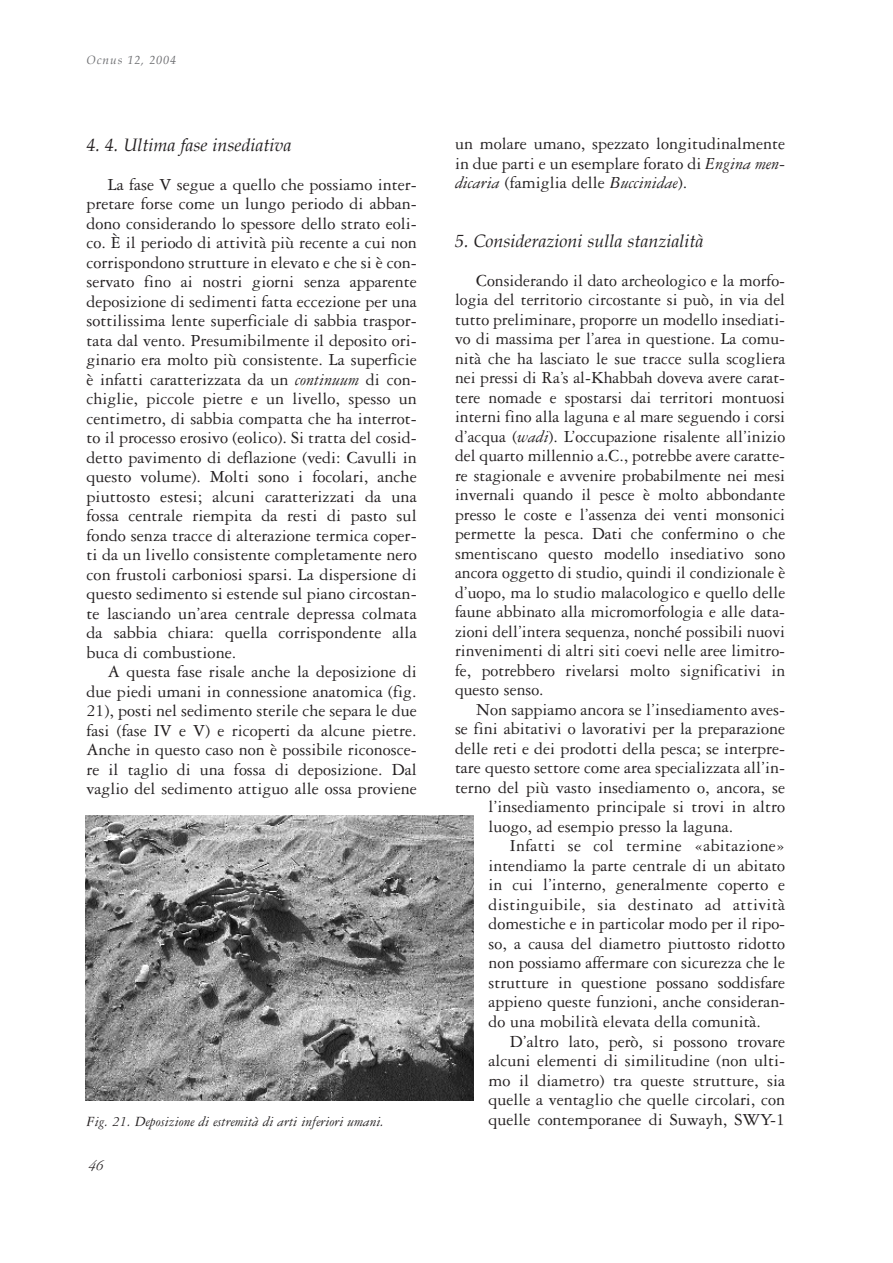
<style>
.page{position:relative;width:893px;height:1263px;background:#fff}
.page>*{position:absolute;margin:0;border:0;box-sizing:border-box;transform-origin:0 0}
.t1{font:18px/19.5px "Garamond Three";color:#231f20;text-align:justify}
.t2{font:18px "Garamond Three";letter-spacing:.02em;color:#231f20}
.t3{font:italic 18px "Book Antiqua";color:#231f20}
.t4{font:italic 15px "Garamond Three";color:#231f20}
.t5{font:italic 12px "Book Antiqua";letter-spacing:.075em;color:#6c6d70}
.s1{font-style:italic}
</style>
<div class="page">
<img style="left:85px;top:815px;width:388px;height:285px">
<p class="t5" style="left:87px;top:53px;width:91px">Ocnus 12, 2004</p>
<p class="t3" style="left:87px;top:134px;width:206px">4. 4. Ultima fase insediativa</p>
<p class="t1" style="left:87px;top:176px;width:332px;text-indent:21px">La fase V segue a quello che possiamo inter&shy;pretare forse come un lungo periodo di abban&shy;dono considerando lo spessore dello strato eoli&shy;co. È il periodo di attività più recente a cui non corrispondono strutture in elevato e che si è con&shy;servato fino ai nostri giorni senza apparente deposizione di sedimenti fatta eccezione per una sottilissima lente superficiale di sabbia traspor&shy;tata dal vento. Presumibilmente il deposito ori&shy;ginario era molto più consistente. La superficie è infatti caratterizzata da un <span class="s1">continuum</span> di con&shy;chiglie, piccole pietre e un livello, spesso un centimetro, di sabbia compatta che ha interrot&shy;to il processo erosivo (eolico). Si tratta del cosid&shy;detto pavimento di deflazione (vedi: Cavulli in questo volume). Molti sono i focolari, anche piuttosto estesi; alcuni caratterizzati da una fossa centrale riempita da resti di pasto sul fondo senza tracce di alterazione termica coper&shy;ti da un livello consistente completamente nero con frustoli carboniosi sparsi. La dispersione di questo sedimento si estende sul piano circostan&shy;te lasciando un’area centrale depressa colmata da sabbia chiara: quella corrispondente alla buca di combustione.</p>
<p class="t1" style="left:87px;top:664px;width:332px;text-indent:21px">A questa fase risale anche la deposizione di due piedi umani in connessione anatomica (fig.<br>21), posti nel sedimento sterile che separa le due fasi (fase IV e V) e ricoperti da alcune pietre.<br>Anche in questo caso non è possibile riconosce&shy;re il taglio di una fossa di deposizione. Dal vaglio del sedimento attiguo alle ossa proviene</p>
<p class="t4" style="left:87px;top:1116px;width:299px">Fig. 21. Deposizione di estremità di arti inferiori umani.</p>
<p class="t4" style="left:88px;top:1160px;width:19px">46</p>
<p class="t1" style="left:455px;top:136px;width:332px">un molare umano, spezzato longitudinalmente in due parti e un esemplare forato di <span class="s1">Engina men&shy;dicaria</span> (famiglia delle <span class="s1">Buccinidae</span>).</p>
<p class="t3" style="left:455px;top:230px;width:250px">5. Considerazioni sulla stanzialità</p>
<p class="t1" style="left:455px;top:272px;width:332px;text-indent:21px">Considerando il dato archeologico e la morfo&shy;logia del territorio circostante si può, in via del tutto preliminare, proporre un modello insediati&shy;vo di massima per l’area in questione. La comu&shy;nità che ha lasciato le sue tracce sulla scogliera nei pressi di Ra’s al-Khabbah doveva avere carat&shy;tere nomade e spostarsi dai territori montuosi interni fino alla laguna e al mare seguendo i corsi d’acqua (<span class="s1">wadi</span>). L’occupazione risalente all’inizio del quarto millennio a.C., potrebbe avere caratte&shy;re stagionale e avvenire probabilmente nei mesi invernali quando il pesce è molto abbondante presso le coste e l’assenza dei venti monsonici permette la pesca. Dati che confermino o che smentiscano questo modello insediativo sono ancora oggetto di studio, quindi il condizionale è d’uopo, ma lo studio malacologico e quello delle faune abbinato alla micromorfologia e alle data&shy;zioni dell’intera sequenza, nonché possibili nuovi rinvenimenti di altri siti coevi nelle aree limitro&shy;fe, potrebbero rivelarsi molto significativi in questo senso.</p>
<p class="t1" style="left:476px;top:701px;width:310px">Non sappiamo ancora se l’insediamento aves-</p>
<p class="t1" style="left:455px;top:721px;width:332px">se fini abitativi o lavorativi per la preparazione</p>
<p class="t1" style="left:455px;top:740px;width:332px">delle reti e dei prodotti della pesca; se interpre-</p>
<p class="t1" style="left:455px;top:760px;width:332px">tare questo settore come area specializzata all’in-</p>
<p class="t1" style="left:455px;top:779px;width:332px">terno del più vasto insediamento o, ancora, se</p>
<p class="t1" style="left:488px;top:799px;width:298px">l’insediamento principale si trovi in altro</p>
<p class="t1" style="left:488px;top:818px;width:246px">luogo, ad esempio presso la laguna.</p>
<p class="t2" style="left:510px;top:840px;width:277px">Infatti se col termine «abitazione»</p>
<p class="t1" style="left:488px;top:857px;width:298px">intendiamo la parte centrale di un abitato</p>
<p class="t1" style="left:488px;top:877px;width:298px">in cui l’interno, generalmente coperto e</p>
<p class="t2" style="left:488px;top:898px;width:298px">distinguibile, sia destinato ad attività</p>
<p class="t1" style="left:488px;top:916px;width:298px">domestiche e in particolar modo per il ripo-</p>
<p class="t1" style="left:488px;top:935px;width:298px">so, a causa del diametro piuttosto ridotto</p>
<p class="t1" style="left:488px;top:955px;width:298px">non possiamo affermare con sicurezza che le</p>
<p class="t1" style="left:488px;top:974px;width:298px">strutture in questione possano soddisfare</p>
<p class="t1" style="left:488px;top:994px;width:298px">appieno queste funzioni, anche consideran-</p>
<p class="t1" style="left:488px;top:1013px;width:274px">do una mobilità elevata della comunità.</p>
<p class="t1" style="left:510px;top:1033px;width:277px">D’altro lato, però, si possono trovare</p>
<p class="t1" style="left:488px;top:1052px;width:298px">alcuni elementi di similitudine (non ulti-</p>
<p class="t1" style="left:488px;top:1072px;width:298px">mo il diametro) tra queste strutture, sia</p>
<p class="t1" style="left:488px;top:1091px;width:298px">quelle a ventaglio che quelle circolari, con</p>
<p class="t1" style="left:488px;top:1111px;width:298px">quelle contemporanee di Suwayh, SWY-1</p>
</div>
